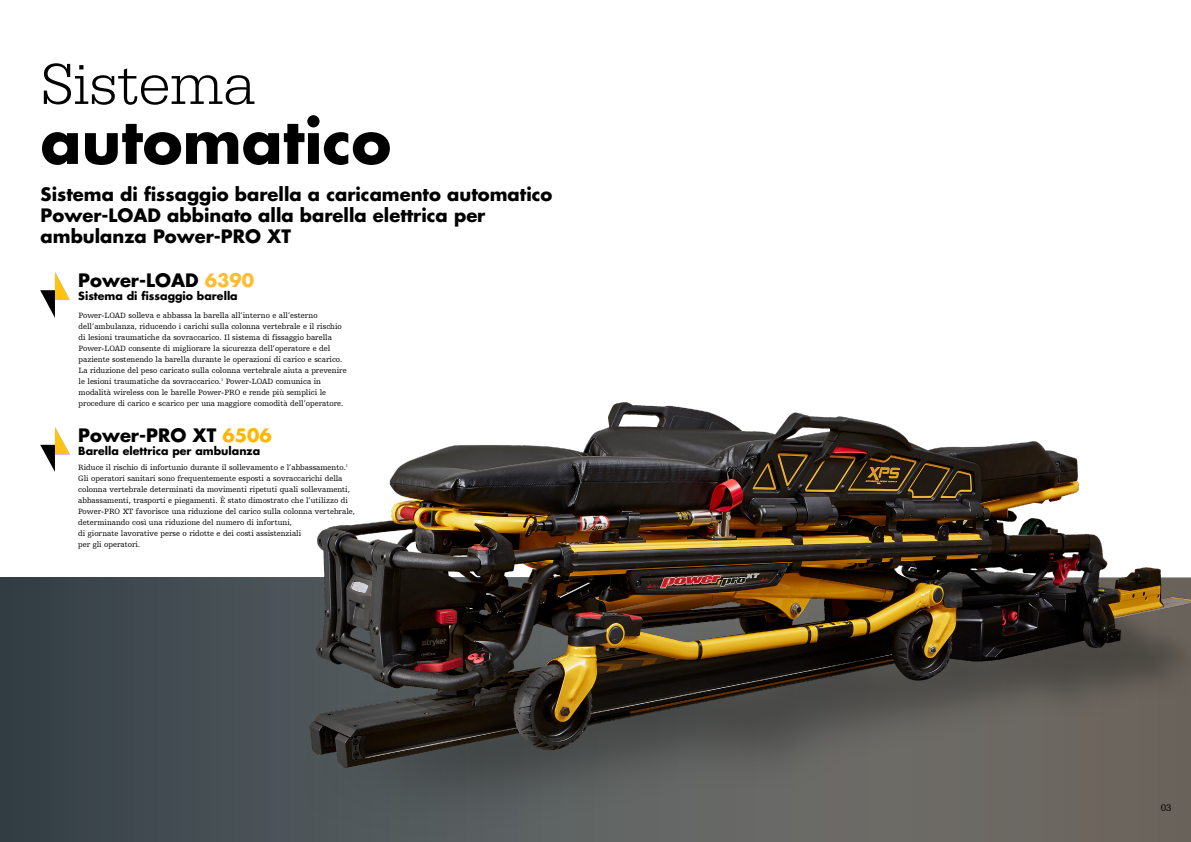
<style>
.page{position:relative;width:1191px;height:842px;background:#fff}
.page>*{position:absolute;margin:0;border:0;box-sizing:border-box;transform-origin:0 0}
.t1{font:700 60px "Futura For Stryker";color:#000}
.t2{font:300 60px "URW Egyptienne TOT";color:#000}
.t3{font:700 18px/21px "Futura For Stryker";color:#000}
.t4{font:700 11px "Futura For Stryker";color:#000}
.t5{font:10px "Humanist Slabserif 712 BT";color:#000}
.t6{font:8px/11px "Humanist Slabserif 712 BT";color:#000}
.s1{color:#ffbb31}
.s2{color:#ffb600}
</style>
<div class="page">
<svg style="left:0;top:577px;width:206px;height:265px;background:#3b454b"></svg>
<img style="left:41px;top:273px;width:29px;height:44px">
<img style="left:41px;top:427px;width:29px;height:45px">
<img style="left:206px;top:402px;width:985px;height:440px">
<h1 class="t2" style="left:41px;top:49px;width:216px">Sistema</h1>
<h1 class="t1" style="left:41px;top:102px;width:352px">automatico</h1>
<h2 class="t3" style="left:41px;top:184px;width:513px">Sistema di fissaggio barella a caricamento automatico<br>Power-LOAD abbinato alla barella elettrica per ambulanza Power-PRO XT</h2>
<h2 class="t3" style="left:78px;top:269px;width:177px">Power-LOAD <span class="s1">6390</span></h2>
<h3 class="t4" style="left:78px;top:288px;width:161px">Sistema di fissaggio barella</h3>
<p class="t6" style="left:79px;top:310px;width:269px">Power-LOAD solleva e abbassa la barella all’interno e all’esterno dell’ambulanza, riducendo i carichi sulla colonna vertebrale e il rischio di lesioni traumatiche da sovraccarico. Il sistema di fissaggio barella Power-LOAD consente di migliorare la sicurezza dell’operatore e del paziente sostenendo la barella durante le operazioni di carico e scarico.<br>La riduzione del peso caricato sulla colonna vertebrale aiuta a prevenire le lesioni traumatiche da sovraccarico.<sup>1</sup> Power-LOAD comunica in modalità wireless con le barelle Power-PRO e rende più semplici le procedure di carico e scarico per una maggiore comodità dell’operatore.</p>
<h2 class="t3" style="left:78px;top:424px;width:195px">Power-PRO XT <span class="s2">6506</span></h2>
<h3 class="t4" style="left:78px;top:443px;width:183px">Barella elettrica per ambulanza</h3>
<p class="t6" style="left:78px;top:462px;width:278px">Riduce il rischio di infortunio durante il sollevamento e l’abbassamento.<sup>1<br></sup>Gli operatori sanitari sono frequentemente esposti a sovraccarichi della colonna vertebrale determinati da movimenti ripetuti quali sollevamenti, abbassamenti, trasporti e piegamenti. È stato dimostrato che l’utilizzo di Power-PRO XT favorisce una riduzione del carico sulla colonna vertebrale, determinando così una riduzione del numero di infortuni,<br>di giornate lavorative perse o ridotte e dei costi assistenziali<br>per gli operatori.</p>
<p class="t5" style="left:1160px;top:801px;width:13px">03</p>
</div>
